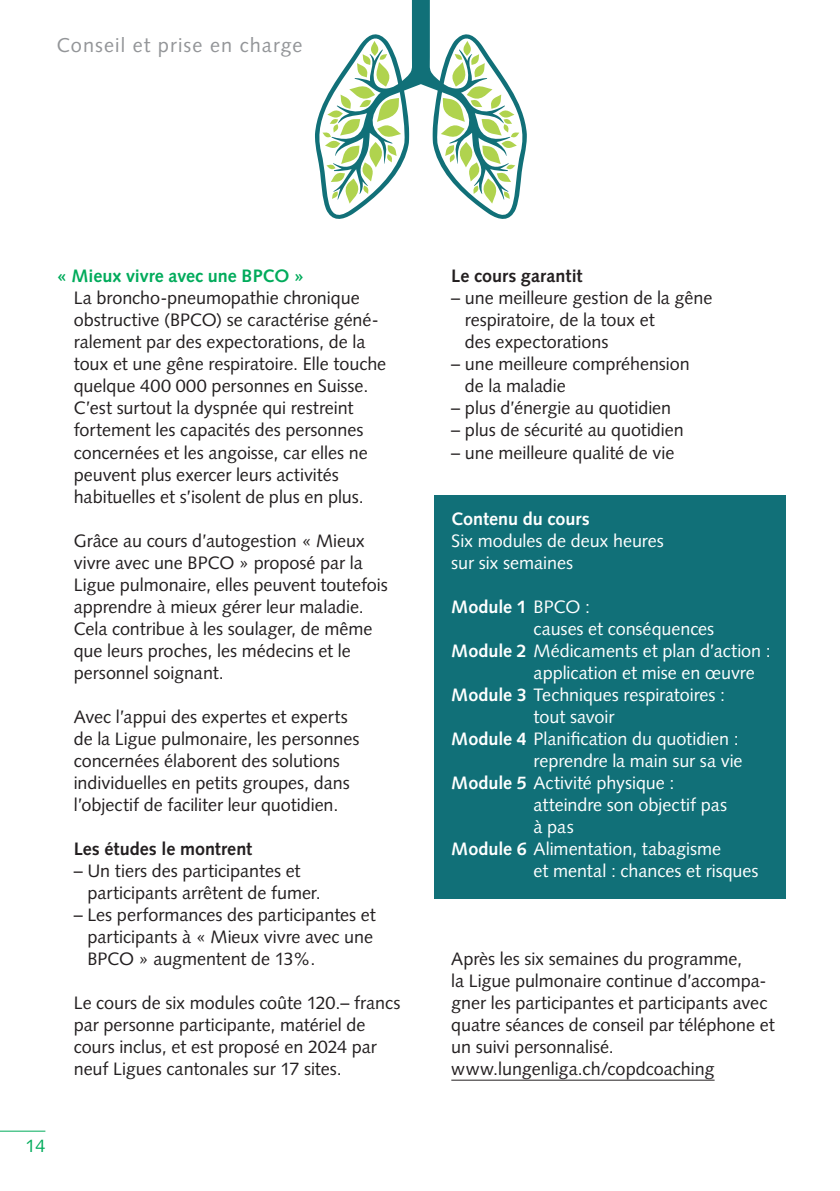
<style>
.page{position:relative;width:840px;height:1191px;background:#fff}
.page>*{position:absolute;margin:0;border:0;box-sizing:border-box;transform-origin:0 0}
.t1{font:20px "Syntax LT Std";letter-spacing:.05em;color:#939598}
.t2{font:18px/22px "Syntax LT Std";letter-spacing:-.005em;color:#231f20}
.t3{font:18px/22px "Syntax LT Std";letter-spacing:-.005em;color:#fff}
.t4{font:700 18px "Syntax LT Std";letter-spacing:.005em;color:#231f20}
.t5{font:700 18px "Syntax LT Std";color:#fff}
.t6{font:700 18px "Syntax LT Std";color:#00ab5b}
.t7{font:18px "Syntax LT Std";color:#00ab5b}
.s1{font-weight:400}
.s2{font-weight:700}
</style>
<div class="page">
<hr style="left:0;top:1130px;width:45px;height:1px;background:#00ab5b">
<div style="left:434px;top:495px;width:351px;height:403px;background:#117078"></div>
<hr style="left:451px;top:1079px;width:263px;height:1px;background:#231f20">
<svg style="left:315px;top:0;width:212px;height:219px"></svg>
<p class="t1" style="left:57px;top:33px;width:247px">Conseil et prise en charge</p>
<p class="t6" style="left:57px;top:266px;width:249px">« Mieux vivre avec une BPCO »</p>
<p class="t2" style="left:74px;top:287px;width:314px">La broncho-pneumopathie chronique obstructive (BPCO) se caractérise géné&shy;ralement par des expectorations, de la toux et une gêne respiratoire. Elle touche quelque 400 000 personnes en Suisse.<br>C’est surtout la dyspnée qui restreint fortement les capacités des personnes concernées et les angoisse, car elles ne peuvent plus exercer leurs activités habituelles et s’isolent de plus en plus.</p>
<p class="t2" style="left:74px;top:529px;width:315px">Grâce au cours d’autogestion « Mieux vivre avec une BPCO » proposé par la Ligue pulmonaire, elles peuvent toutefois apprendre à mieux gérer leur maladie.<br>Cela contribue à les soulager, de même que leurs proches, les médecins et le personnel soignant.</p>
<p class="t2" style="left:74px;top:705px;width:287px">Avec l’appui des expertes et experts de la Ligue pulmonaire, les personnes concernées élaborent des solutions individuelles en petits groupes, dans l’objectif de faciliter leur quotidien.</p>
<p class="t4" style="left:74px;top:838px;width:180px">Les études le montrent</p>
<p class="t2" style="left:87px;top:859px;width:235px;text-indent:-14px">– Un tiers des participantes et participants arrêtent de fumer.</p>
<p class="t2" style="left:87px;top:903px;width:290px;text-indent:-14px">– Les performances des participantes et participants à « Mieux vivre avec une<br>BPCO » augmentent de 13%.</p>
<p class="t2" style="left:74px;top:991px;width:328px">Le cours de six modules coûte 120.– francs par personne participante, matériel de cours inclus, et est proposé en 2024 par neuf Ligues cantonales sur 17 sites.</p>
<p class="t7" style="left:25px;top:1135px;width:21px">14</p>
<p class="t4" style="left:451px;top:266px;width:133px">Le cours garantit</p>
<p class="t2" style="left:464px;top:287px;width:249px;text-indent:-14px">– une meilleure gestion de la gêne respiratoire, de la toux et<br>des expectorations</p>
<p class="t2" style="left:464px;top:353px;width:226px;text-indent:-14px">– une meilleure compréhension de la maladie</p>
<p class="t2" style="left:451px;top:397px;width:221px">– plus d’énergie au quotidien</p>
<p class="t2" style="left:451px;top:419px;width:234px">– plus de sécurité au quotidien</p>
<p class="t2" style="left:451px;top:441px;width:224px">– une meilleure qualité de vie</p>
<p class="t5" style="left:451px;top:508px;width:140px">Contenu du cours</p>
<p class="t3" style="left:451px;top:529px;width:214px">Six modules de deux heures sur six semaines</p>
<p class="t5" style="left:451px;top:596px;width:140px">Module 1 <span class="s1">BPCO :</span></p>
<p class="t3" style="left:533px;top:617px;width:182px">causes et conséquences</p>
<p class="t3" style="left:451px;top:639px;width:321px"><span class="s2">Module 2</span> Médicaments et plan d’action :</p>
<p class="t3" style="left:533px;top:661px;width:222px">application et mise en œuvre</p>
<p class="t3" style="left:451px;top:683px;width:275px"><span class="s2">Module 3</span> Techniques respiratoires :</p>
<p class="t3" style="left:533px;top:705px;width:82px">tout savoir</p>
<p class="t3" style="left:451px;top:727px;width:289px"><span class="s2">Module 4</span> Planification du quotidien :</p>
<p class="t3" style="left:533px;top:749px;width:210px">reprendre la main sur sa vie</p>
<p class="t3" style="left:451px;top:771px;width:225px"><span class="s2">Module 5</span> Activité physique :</p>
<p class="t3" style="left:533px;top:793px;width:195px">atteindre son objectif pas</p>
<p class="t3" style="left:533px;top:815px;width:42px">à pas</p>
<p class="t3" style="left:451px;top:837px;width:271px"><span class="s2">Module 6</span> Alimentation, tabagisme</p>
<p class="t3" style="left:533px;top:859px;width:226px">et mental : chances et risques</p>
<p class="t2" style="left:451px;top:947px;width:325px">Après les six semaines du programme,<br>la Ligue pulmonaire continue d’accompa&shy;gner les participantes et participants avec quatre séances de conseil par téléphone et un suivi personnalisé. www.lungenliga.ch/copdcoaching</p>
</div>
